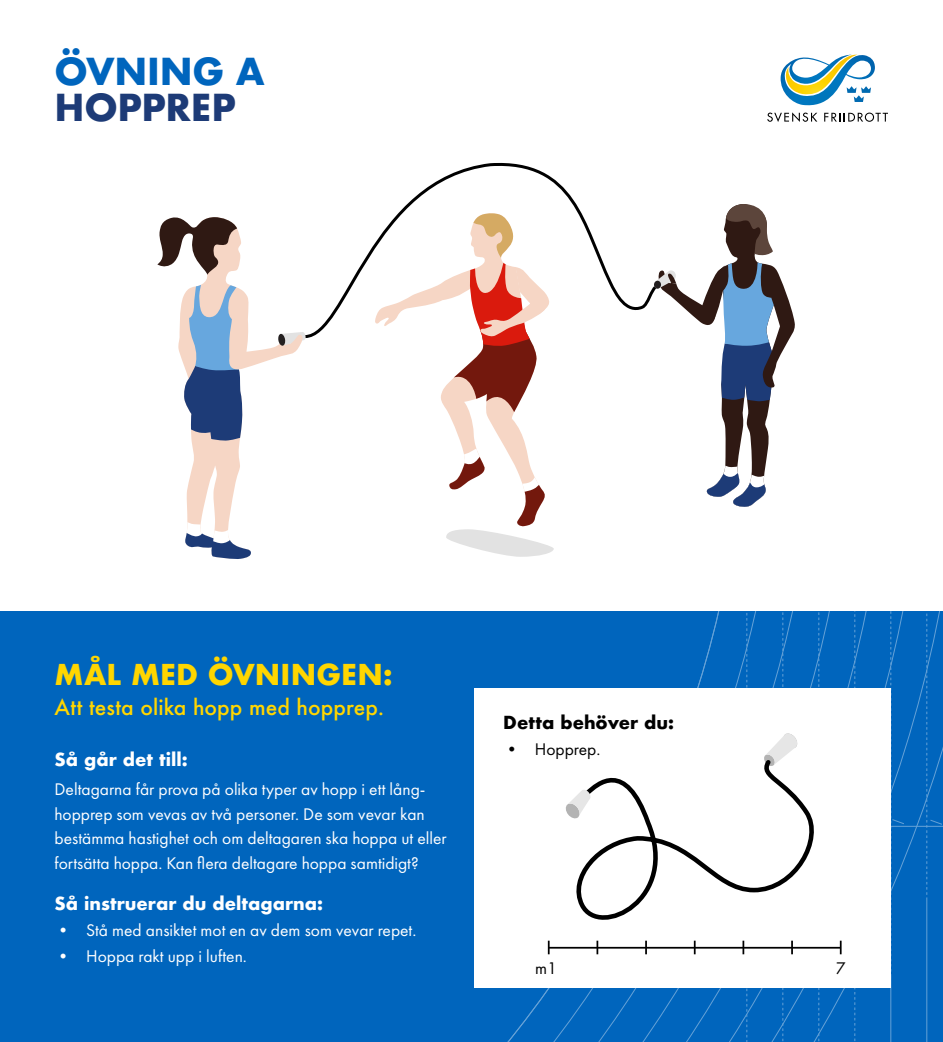
<style>
.page{position:relative;width:943px;height:1042px;background:#fff}
.page>*{position:absolute;margin:0;border:0;box-sizing:border-box;transform-origin:0 0}
.t1{font:700 36.23px "Futura";letter-spacing:-.005em;color:#0065bd}
.t2{font:700 36.23px "Futura";letter-spacing:-.01em;color:#1d3b77}
.t3{font:700 28px "Futura";letter-spacing:.005em;color:#ffd600}
.t4{font:500 21px "Futura";letter-spacing:.005em;color:#ffd600}
.t5{font:17.5px/24.5px "Futura PT";color:#fff}
.t6{font:700 17.5px "Futura";color:#fff}
.t7{font:700 17.5px "Futura";color:#000}
.t8{font:17.5px "Futura PT";color:#000}
</style>
<div class="page">
<div style="left:0;top:611px;width:943px;height:431px;background:#0065bd"></div>
<svg style="left:494px;top:611px;width:449px;height:431px"></svg>
<div style="left:474px;top:688px;width:416px;height:299px;background:#fff"></div>
<svg style="left:441px;top:377px;width:86px;height:72px"></svg>
<svg style="left:454px;top:340px;width:83px;height:72px"></svg>
<svg style="left:306px;top:162px;width:348px;height:178px"></svg>
<svg style="left:157px;top:217px;width:149px;height:342px"></svg>
<svg style="left:654px;top:204px;width:141px;height:303px"></svg>
<svg style="left:446px;top:449px;width:108px;height:108px"></svg>
<svg style="left:839px;top:940px;width:2px;height:14px"></svg>
<hr style="left:548px;top:947px;width:292px;height:1px;background:#000">
<svg style="left:548px;top:940px;width:1px;height:14px"></svg>
<svg style="left:596px;top:945px;width:2px;height:9px"></svg>
<svg style="left:742px;top:611px;width:5px;height:431px"></svg>
<svg style="left:645px;top:945px;width:2px;height:9px"></svg>
<svg style="left:763px;top:611px;width:35px;height:431px"></svg>
<svg style="left:576px;top:756px;width:238px;height:189px"></svg>
<svg style="left:565px;top:789px;width:26px;height:30px"></svg>
<svg style="left:767px;top:54px;width:121px;height:68px"></svg>
<h1 class="t1" style="left:55px;top:45px;width:212px">ÖVNING A</h1>
<h1 class="t2" style="left:55px;top:81px;width:183px">HOPPREP</h1>
<h2 class="t3" style="left:55px;top:654px;width:339px">MÅL MED ÖVNINGEN:</h2>
<p class="t4" style="left:55px;top:693px;width:331px">Att testa olika hopp med hopprep.</p>
<p class="t6" style="left:55px;top:747px;width:135px">Så går det till:</p>
<p class="t5" style="left:55px;top:777px;width:393px">Deltagarna får prova på olika typer av hopp i ett lång&shy;hopprep som vevas av två personer. De som vevar kan bestämma hastighet och om deltagaren ska hoppa ut eller fortsätta hoppa. Kan flera deltagare hoppa samtidigt?</p>
<p class="t6" style="left:55px;top:890px;width:270px">Så instruerar du deltagarna:</p>
<p class="t5" style="left:55px;top:917px;width:363px">• Stå med ansiktet mot en av dem som vevar repet.</p>
<p class="t5" style="left:55px;top:943px;width:194px">• Hoppa rakt upp i luften.</p>
<p class="t7" style="left:503px;top:709px;width:172px">Detta behöver du:</p>
<p class="t8" style="left:503px;top:738px;width:99px">• Hopprep.</p>
<p class="t8" style="left:535px;top:957px;width:23px">m1</p>
<p class="t8" style="left:835px;top:957px;width:11px">7</p>
</div>
